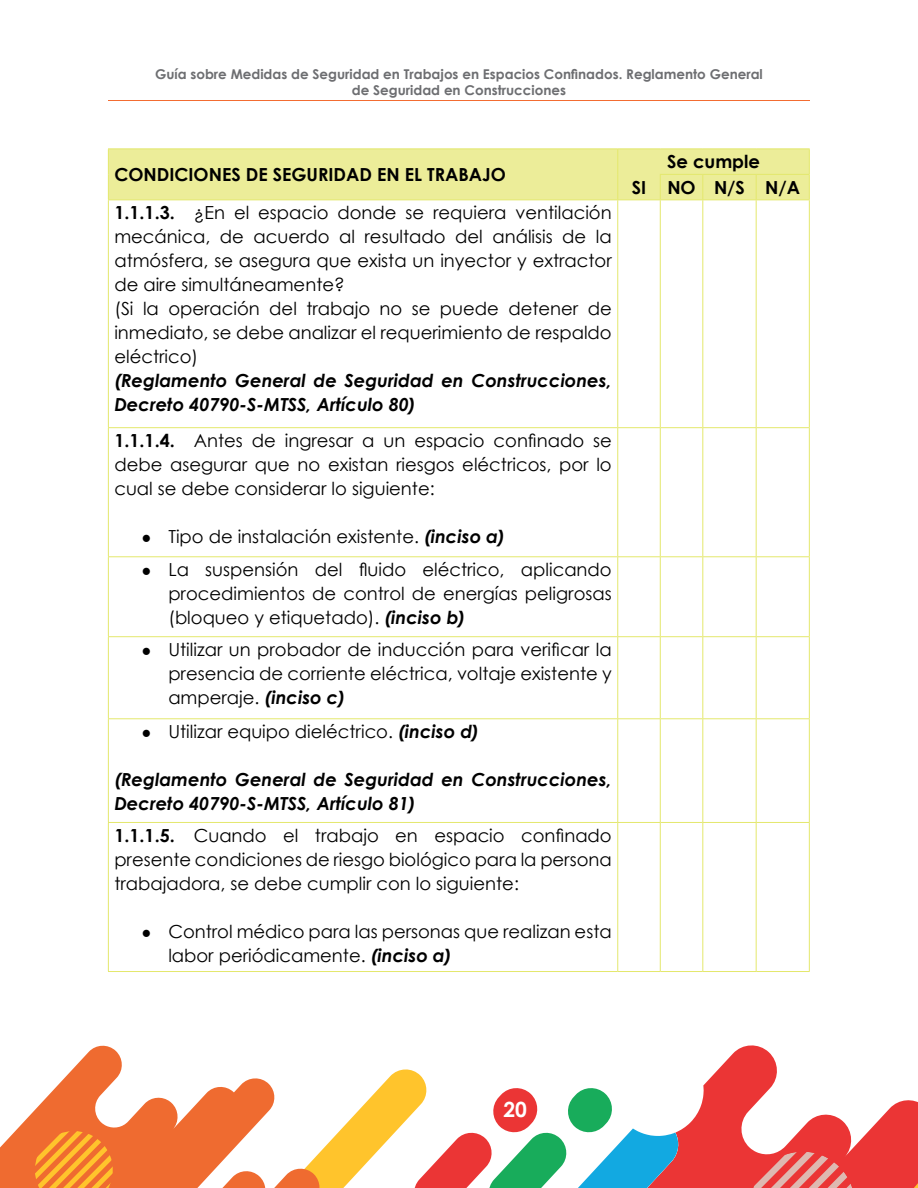
<style>
.page{position:relative;width:918px;height:1188px;background:#fff}
.page>*{position:absolute;margin:0;border:0;box-sizing:border-box;transform-origin:0 0}
.t1{font:700 21px "Century Gothic";color:#fff}
.t2{font:18px/24px "Century Gothic";color:#000;text-align:justify}
.t3{font:italic 700 18px/24px "Century Gothic";color:#000}
.t4{font:700 18px/25.5px "Century Gothic";color:#000;text-align:center}
.t5{font:700 13.5px/16.2px "Century Gothic";color:#6d6e71;text-align:center}
.s1{font-weight:700}
.s2{font-size:16.5px}
.s3{font-weight:700;font-style:italic}
</style>
<div class="page">
<hr style="left:108px;top:148px;width:510px;height:1px;background:#e4e86d">
<hr style="left:618px;top:148px;width:42px;height:1px;background:#e4e86d">
<hr style="left:660px;top:148px;width:43px;height:1px;background:#e4e86d">
<hr style="left:703px;top:148px;width:53px;height:1px;background:#e4e86d">
<hr style="left:756px;top:148px;width:54px;height:1px;background:#e4e86d">
<div style="left:108px;top:149px;width:702px;height:51px;background:#eced99"></div>
<hr style="left:108px;top:200px;width:510px;height:1px;background:#e4e86d">
<hr style="left:108px;top:200px;width:1px;height:227px;background:#e4e86d">
<hr style="left:618px;top:200px;width:42px;height:1px;background:#e4e86d">
<hr style="left:617px;top:200px;width:1px;height:227px;background:#e4e86d">
<hr style="left:660px;top:200px;width:43px;height:1px;background:#e4e86d">
<hr style="left:660px;top:200px;width:1px;height:227px;background:#e4e86d">
<hr style="left:703px;top:200px;width:53px;height:1px;background:#e4e86d">
<hr style="left:702px;top:200px;width:1px;height:227px;background:#e4e86d">
<hr style="left:756px;top:200px;width:54px;height:1px;background:#e4e86d">
<hr style="left:756px;top:200px;width:1px;height:227px;background:#e4e86d">
<hr style="left:809px;top:200px;width:1px;height:227px;background:#e4e86d">
<hr style="left:108px;top:427px;width:510px;height:1px;background:#e4e86d">
<hr style="left:108px;top:428px;width:1px;height:128px;background:#e4e86d">
<hr style="left:618px;top:427px;width:42px;height:1px;background:#e4e86d">
<hr style="left:617px;top:428px;width:1px;height:128px;background:#e4e86d">
<hr style="left:660px;top:427px;width:43px;height:1px;background:#e4e86d">
<hr style="left:660px;top:428px;width:1px;height:128px;background:#e4e86d">
<hr style="left:703px;top:427px;width:53px;height:1px;background:#e4e86d">
<hr style="left:702px;top:428px;width:1px;height:128px;background:#e4e86d">
<hr style="left:756px;top:427px;width:54px;height:1px;background:#e4e86d">
<hr style="left:756px;top:428px;width:1px;height:128px;background:#e4e86d">
<hr style="left:809px;top:428px;width:1px;height:128px;background:#e4e86d">
<hr style="left:108px;top:556px;width:510px;height:1px;background:#e4e86d">
<hr style="left:108px;top:557px;width:1px;height:79px;background:#e4e86d">
<hr style="left:618px;top:556px;width:42px;height:1px;background:#e4e86d">
<hr style="left:617px;top:557px;width:1px;height:79px;background:#e4e86d">
<hr style="left:660px;top:556px;width:43px;height:1px;background:#e4e86d">
<hr style="left:660px;top:557px;width:1px;height:79px;background:#e4e86d">
<hr style="left:703px;top:556px;width:53px;height:1px;background:#e4e86d">
<hr style="left:702px;top:557px;width:1px;height:79px;background:#e4e86d">
<hr style="left:756px;top:556px;width:54px;height:1px;background:#e4e86d">
<hr style="left:756px;top:557px;width:1px;height:79px;background:#e4e86d">
<hr style="left:809px;top:557px;width:1px;height:79px;background:#e4e86d">
<hr style="left:108px;top:636px;width:510px;height:1px;background:#e4e86d">
<hr style="left:108px;top:637px;width:1px;height:81px;background:#e4e86d">
<hr style="left:618px;top:636px;width:42px;height:1px;background:#e4e86d">
<hr style="left:617px;top:637px;width:1px;height:81px;background:#e4e86d">
<hr style="left:660px;top:636px;width:43px;height:1px;background:#e4e86d">
<hr style="left:660px;top:637px;width:1px;height:81px;background:#e4e86d">
<hr style="left:703px;top:636px;width:53px;height:1px;background:#e4e86d">
<hr style="left:702px;top:637px;width:1px;height:81px;background:#e4e86d">
<hr style="left:756px;top:636px;width:54px;height:1px;background:#e4e86d">
<hr style="left:756px;top:637px;width:1px;height:81px;background:#e4e86d">
<hr style="left:809px;top:637px;width:1px;height:81px;background:#e4e86d">
<hr style="left:108px;top:718px;width:510px;height:1px;background:#e4e86d">
<hr style="left:108px;top:719px;width:1px;height:103px;background:#e4e86d">
<hr style="left:618px;top:718px;width:42px;height:1px;background:#e4e86d">
<hr style="left:617px;top:719px;width:1px;height:103px;background:#e4e86d">
<hr style="left:660px;top:718px;width:43px;height:1px;background:#e4e86d">
<hr style="left:660px;top:719px;width:1px;height:103px;background:#e4e86d">
<hr style="left:703px;top:718px;width:53px;height:1px;background:#e4e86d">
<hr style="left:702px;top:719px;width:1px;height:103px;background:#e4e86d">
<hr style="left:756px;top:718px;width:54px;height:1px;background:#e4e86d">
<hr style="left:756px;top:719px;width:1px;height:103px;background:#e4e86d">
<hr style="left:809px;top:719px;width:1px;height:103px;background:#e4e86d">
<hr style="left:108px;top:822px;width:510px;height:1px;background:#e4e86d">
<hr style="left:108px;top:823px;width:1px;height:148px;background:#e4e86d">
<hr style="left:618px;top:822px;width:42px;height:1px;background:#e4e86d">
<hr style="left:617px;top:823px;width:1px;height:148px;background:#e4e86d">
<hr style="left:660px;top:822px;width:43px;height:1px;background:#e4e86d">
<hr style="left:660px;top:823px;width:1px;height:148px;background:#e4e86d">
<hr style="left:703px;top:822px;width:53px;height:1px;background:#e4e86d">
<hr style="left:702px;top:823px;width:1px;height:148px;background:#e4e86d">
<hr style="left:756px;top:822px;width:54px;height:1px;background:#e4e86d">
<hr style="left:756px;top:823px;width:1px;height:148px;background:#e4e86d">
<hr style="left:809px;top:823px;width:1px;height:148px;background:#e4e86d">
<hr style="left:108px;top:971px;width:510px;height:1px;background:#e4e86d">
<hr style="left:618px;top:971px;width:42px;height:1px;background:#e4e86d">
<hr style="left:660px;top:971px;width:43px;height:1px;background:#e4e86d">
<hr style="left:703px;top:971px;width:53px;height:1px;background:#e4e86d">
<hr style="left:756px;top:971px;width:54px;height:1px;background:#e4e86d">
<svg style="left:680px;top:1045px;width:71px;height:143px;fill:#eb3535"></svg>
<svg style="left:321px;top:1069px;width:359px;height:119px"></svg>
<svg style="left:0;top:1045px;width:321px;height:143px"></svg>
<svg style="left:31px;top:1127px;width:86px;height:61px;background:#f4892e"></svg>
<svg style="left:751px;top:1045px;width:167px;height:143px"></svg>
<hr style="left:108px;top:100px;width:702px;height:1px;background:#f36c31">
<p class="t5" style="left:155px;top:66px;width:609px">Guía sobre Medidas de Seguridad en Trabajos en Espacios Confinados. Reglamento General de Seguridad en Construcciones</p>
<p class="t4" style="left:114px;top:161px;width:393px">CONDICIONES DE SEGURIDAD EN EL TRABAJO</p>
<p class="t2" style="left:114px;top:201px;width:499px;text-align:left"><span class="s1">1.1.1.3.</span> ¿En el espacio donde se requiera ventilación mecánica, de acuerdo al resultado del análisis de la atmósfera, se asegura que exista un inyector y extractor de aire simultáneamente?<br>(Si la operación del trabajo no se puede detener de inmediato, se debe analizar el requerimiento de respaldo eléctrico)</p>
<p class="t3" style="left:114px;top:368px;width:499px">(Reglamento General de Seguridad en Construcciones,<br>Decreto 40790-S-MTSS, Artículo 80)</p>
<p class="t2" style="left:114px;top:428px;width:499px"><span class="s1">1.1.1.4.</span> Antes de ingresar a un espacio confinado se debe asegurar que no existan riesgos eléctricos, por lo cual se debe considerar lo siguiente:</p>
<p class="t2" style="left:141px;top:524px;width:365px"><span class="s2">●</span> Tipo de instalación existente. <span class="s3">(inciso a)</span></p>
<p class="t2" style="left:168px;top:558px;width:445px;text-indent:-27px"><span class="s2">●</span> La suspensión del fluido eléctrico, aplicando procedimientos de control de energías peligrosas (bloqueo y etiquetado). <span class="s3">(inciso b)</span></p>
<p class="t2" style="left:168px;top:637px;width:445px;text-indent:-27px"><span class="s2">●</span> Utilizar un probador de inducción para verificar la presencia de corriente eléctrica, voltaje existente y amperaje. <span class="s3">(inciso c)</span></p>
<p class="t2" style="left:141px;top:720px;width:339px"><span class="s2">●</span> Utilizar equipo dieléctrico. <span class="s3">(inciso d)</span></p>
<p class="t3" style="left:114px;top:767px;width:499px">(Reglamento General de Seguridad en Construcciones,<br>Decreto 40790-S-MTSS, Artículo 81)</p>
<p class="t2" style="left:114px;top:823px;width:499px"><span class="s1">1.1.1.5.</span> Cuando el trabajo en espacio confinado presente condiciones de riesgo biológico para la persona trabajadora, se debe cumplir con lo siguiente:</p>
<p class="t2" style="left:168px;top:919px;width:445px;text-indent:-27px"><span class="s2">●</span> Control médico para las personas que realizan esta labor periódicamente. <span class="s3">(inciso a)</span></p>
<p class="t4" style="left:632px;top:148px;width:170px">Se cumple<br>SI NO N/S N/A</p>
<p class="t1" style="left:503px;top:1094px;width:25px">20</p>
</div>
